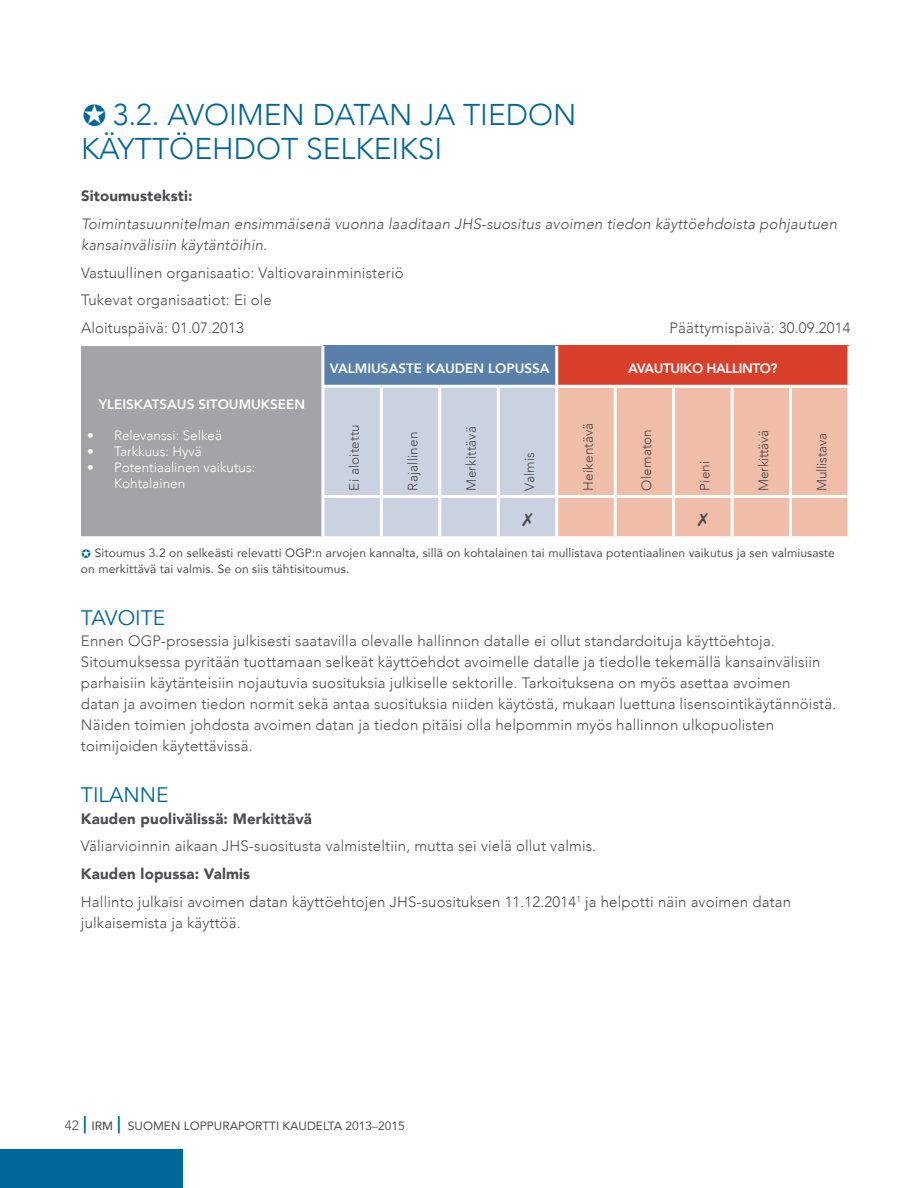
<style>
.page{position:relative;width:918px;height:1188px;background:#fff}
.page>*{position:absolute;margin:0;border:0;box-sizing:border-box;transform-origin:0 0}
.t1{font:300 30px/34.5px "Avenir";color:#01679a}
.t2{font:21px "Avenir";color:#01679a}
.t3{font:300 15px/21px "Avenir";letter-spacing:.01em;color:#4d4d4f}
.t4{font:italic 300 15px/21px "Avenir";letter-spacing:.01em;color:#4d4d4f}
.t5{font:900 15px "Avenir";letter-spacing:.01em;color:#4d4d4f}
.t6{font:300 13.5px/16.2px "Avenir";color:#fff}
.t7{font:300 13.5px "Avenir";letter-spacing:.01em;color:#4d4d4f}
.t8{font:800 13.5px "Avenir";color:#fff}
.t9{font:300 13.5px "Avenir";letter-spacing:-.02em;color:#4d4d4f}
.t10{font:800 13.5px "Avenir";letter-spacing:-.03em;color:#fff}
.t11{font:12px/16.5px "Avenir";letter-spacing:.01em;color:#4d4d4f}
.s1{font-weight:900}
.s2{font-weight:300;font-size:13.5px}
.s3{font-weight:500;font-size:22.5px;color:#01679a}
.s4{font-weight:500}
</style>
<div class="page">
<div style="left:0;top:1149px;width:183px;height:39px;background:#01679a"></div>
<div style="left:81px;top:346px;width:242px;height:192px;background:#a2a4a7"></div>
<div style="left:323px;top:346px;width:234px;height:40px;background:#5880ab"></div>
<div style="left:557px;top:346px;width:292px;height:40px;background:#d9402b"></div>
<div style="left:558px;top:388px;width:290px;height:148px;background:#f0bda8"></div>
<hr style="left:321px;top:385px;width:60px;height:3px;background:#fff">
<hr style="left:381px;top:385px;width:59px;height:3px;background:#fff">
<hr style="left:440px;top:385px;width:58px;height:3px;background:#fff">
<hr style="left:498px;top:385px;width:59px;height:3px;background:#fff">
<hr style="left:557px;top:385px;width:58px;height:3px;background:#fff">
<hr style="left:615px;top:385px;width:59px;height:3px;background:#fff">
<hr style="left:614px;top:388px;width:3px;height:107px;background:#fff">
<hr style="left:674px;top:385px;width:58px;height:3px;background:#fff">
<hr style="left:672px;top:388px;width:3px;height:107px;background:#fff">
<hr style="left:732px;top:385px;width:59px;height:3px;background:#fff">
<hr style="left:731px;top:388px;width:3px;height:107px;background:#fff">
<hr style="left:791px;top:385px;width:60px;height:3px;background:#fff">
<hr style="left:789px;top:388px;width:3px;height:107px;background:#fff">
<hr style="left:321px;top:498px;width:3px;height:38px;background:#fff">
<hr style="left:557px;top:495px;width:58px;height:3px;background:#fff">
<hr style="left:615px;top:495px;width:59px;height:3px;background:#fff">
<hr style="left:614px;top:498px;width:3px;height:38px;background:#fff">
<hr style="left:674px;top:495px;width:58px;height:3px;background:#fff">
<hr style="left:672px;top:498px;width:3px;height:38px;background:#fff">
<hr style="left:732px;top:495px;width:59px;height:3px;background:#fff">
<hr style="left:731px;top:498px;width:3px;height:38px;background:#fff">
<hr style="left:791px;top:495px;width:60px;height:3px;background:#fff">
<hr style="left:789px;top:498px;width:3px;height:38px;background:#fff">
<hr style="left:81px;top:536px;width:242px;height:3px;background:#fff">
<hr style="left:321px;top:388px;width:3px;height:107px;background:#fff">
<hr style="left:321px;top:495px;width:60px;height:3px;background:#fff">
<hr style="left:321px;top:346px;width:3px;height:39px;background:#fff">
<hr style="left:848px;top:346px;width:2px;height:39px;background:#fff">
<hr style="left:555px;top:346px;width:3px;height:39px;background:#fff">
<svg style="left:323px;top:387px;width:234px;height:150px"></svg>
<svg style="left:698px;top:513px;width:10px;height:14px"></svg>
<h1 class="t1" style="left:81px;top:97px;width:497px;text-indent:32px">3.2. AVOIMEN DATAN JA TIEDON<br>KÄYTTÖEHDOT SELKEIKSI</h1>
<p class="t5" style="left:81px;top:183px;width:113px">Sitoumusteksti:</p>
<p class="t4" style="left:81px;top:213px;width:758px">Toimintasuunnitelman ensimmäisenä vuonna laaditaan JHS-suositus avoimen tiedon käyttöehdoista pohjautuen kansainvälisiin käytäntöihin.</p>
<p class="t3" style="left:81px;top:258px;width:324px;line-height:27.8px">Vastuullinen organisaatio: Valtiovarainministeriö<br>Tukevat organisaatiot: Ei ole<br>Aloituspäivä: 01.07.2013</p>
<p class="t3" style="left:670px;top:317px;width:182px">Päättymispäivä: 30.09.2014</p>
<p class="t8" style="left:99px;top:393px;width:208px">YLEISKATSAUS SITOUMUKSEEN</p>
<p class="t6" style="left:87px;top:427px;width:137px">• Relevanssi: Selkeä</p>
<p class="t6" style="left:87px;top:443px;width:116px">• Tarkkuus: Hyvä</p>
<p class="t6" style="left:114px;top:459px;width:143px;text-indent:-27px">• Potentiaalinen vaikutus:<br>Kohtalainen</p>
<p class="t8" style="left:330px;top:358px;width:221px">VALMIUSASTE KAUDEN LOPUSSA</p>
<p class="t10" style="left:628px;top:358px;width:151px">AVAUTUIKO HALLINTO?</p>
<p class="t7" style="left:346px;top:490px;width:68px;rotate:-90deg">Ei aloitettu</p>
<p class="t7" style="left:405px;top:490px;width:60px;rotate:-90deg">Rajallinen</p>
<p class="t7" style="left:463px;top:490px;width:66px;rotate:-90deg">Merkittävä</p>
<p class="t7" style="left:522px;top:490px;width:40px;rotate:-90deg">Valmis</p>
<p class="t7" style="left:580px;top:490px;width:69px;rotate:-90deg">Heikentävä</p>
<p class="t7" style="left:639px;top:490px;width:63px;rotate:-90deg">Olematon</p>
<p class="t7" style="left:697px;top:490px;width:31px;rotate:-90deg">Pieni</p>
<p class="t9" style="left:755px;top:490px;width:62px;rotate:-90deg">Merkittävä</p>
<p class="t9" style="left:814px;top:490px;width:59px;rotate:-90deg">Mullistava</p>
<p class="t11" style="left:81px;top:544px;width:755px;text-indent:14px">Sitoumus 3.2 on selkeästi relevatti OGP:n arvojen kannalta, sillä on kohtalainen tai mullistava potentiaalinen vaikutus ja sen valmiusaste on merkittävä tai valmis. Se on siis tähtisitoumus.</p>
<h2 class="t2" style="left:81px;top:605px;width:86px">TAVOITE</h2>
<p class="t3" style="left:81px;top:630px;width:757px">Ennen OGP-prosessia julkisesti saatavilla olevalle hallinnon datalle ei ollut standardoituja käyttöehtoja.<br>Sitoumuksessa pyritään tuottamaan selkeät käyttöehdot avoimelle datalle ja tiedolle tekemällä kansainvälisiin parhaisiin käytänteisiin nojautuvia suosituksia julkiselle sektorille. Tarkoituksena on myös asettaa avoimen<br>datan ja avoimen tiedon normit sekä antaa suosituksia niiden käytöstä, mukaan luettuna lisensointikäytännöistä.<br>Näiden toimien johdosta avoimen datan ja tiedon pitäisi olla helpommin myös hallinnon ulkopuolisten toimijoiden käytettävissä.</p>
<h2 class="t2" style="left:81px;top:783px;width:89px">TILANNE</h2>
<p class="t5" style="left:81px;top:805px;width:232px">Kauden puolivälissä: Merkittävä</p>
<p class="t3" style="left:81px;top:836px;width:517px">Väliarvioinnin aikaan JHS-suositusta valmisteltiin, mutta sei vielä ollut valmis.</p>
<p class="t3" style="left:81px;top:860px;width:712px;line-height:27.8px"><span class="s1">Kauden lopussa: Valmis<br></span>Hallinto julkaisi avoimen datan käyttöehtojen JHS-suosituksen 11.12.2014<sup>1</sup> ja helpotti näin avoimen datan</p>
<p class="t3" style="left:81px;top:912px;width:161px">julkaisemista ja käyttöä.</p>
<p class="t11" style="left:65px;top:1117px;width:342px"><span class="s2">42</span> <span class="s3">|</span> <span class="s4">IRM</span> <span class="s3">|</span> SUOMEN LOPPURAPORTTI KAUDELTA 2013–2015</p>
</div>
